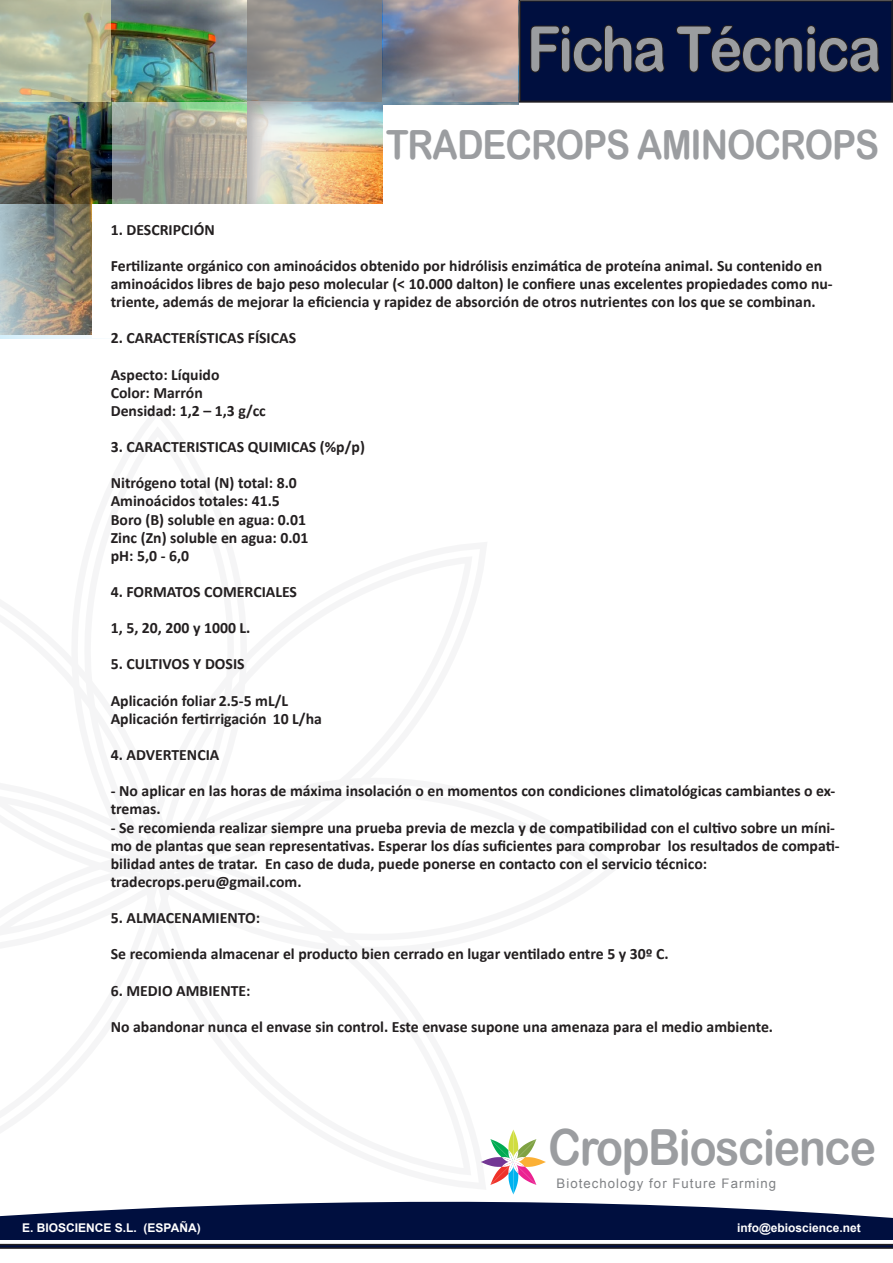
<style>
.page{position:relative;width:893px;height:1263px;background:#fff}
.page>*{position:absolute;margin:0;border:0;box-sizing:border-box;transform-origin:0 0}
.t1{font:61.95px "Arial Rounded MT Bold";letter-spacing:-.03em;color:#9b9da0;scale:.89 1}
.t2{font:49.8px "Arial Rounded MT Bold";letter-spacing:-.03em;color:#9b9da0;scale:.89 1}
.t3{font:40.2px "Arial Rounded MT Bold";letter-spacing:-.03em;color:#9b9da0;scale:.89 1}
.t4{font:700 15.75px "Calibri";color:#231f20}
._12pt_Paragraph_Plai{font:13.2px "Arial";letter-spacing:.08em;color:#808285}
.t5{font:700 12px "Arial";color:#fff}
</style>
<div class="page">
<img style="left:0;top:0;width:519px;height:204px">
<svg style="left:0;top:1194px;width:893px;height:46px;fill:#000f3f"></svg>
<svg style="left:490px;top:1129px;width:56px;height:65px"></svg>
<svg style="left:0;top:1244px;width:893px;height:5px;background:#1c2033"></svg>
<div style="left:0;top:0;width:143px;height:103px;background:#231f20;opacity:.16"></div>
<svg style="left:248px;top:0;width:134px;height:101px;background:#818991"></svg>
<div style="left:383px;top:0;width:136px;height:103px;background:#231f20;opacity:.14"></div>
<svg style="left:112px;top:102px;width:134px;height:102px;background:#9ea295"></svg>
<div style="left:248px;top:101px;width:136px;height:104px;background:#231f20;opacity:.41"></div>
<img style="left:0;top:204px;width:99px;height:135px">
<div style="left:92px;top:205px;width:561px;height:133px;background:#fff"></div>
<div style="left:383px;top:105px;width:510px;height:133px;background:#fff"></div>
<svg style="left:519px;top:0;width:374px;height:102px;background:#05113b"></svg>
<p class="t1" style="left:527px;top:12px;width:399px">Ficha Técnica</p>
<p class="t3" style="left:386px;top:121px;width:555px">TRADECROPS AMINOCROPS</p>
<p class="t4" style="left:111px;top:219px;width:106px">1. DESCRIPCIÓN</p>
<p class="t4" style="left:111px;top:256px;width:713px">Fertilizante orgánico con aminoácidos obtenido por hidrólisis enzimática de proteína animal. Su contenido en</p>
<p class="t4" style="left:111px;top:292px;width:706px">triente, además de mejorar la eficiencia y rapidez de absorción de otros nutrientes con los que se combinan.</p>
<p class="t4" style="left:111px;top:274px;width:723px">aminoácidos libres de bajo peso molecular (&lt; 10.000 dalton) le confiere unas excelentes propiedades como nu-</p>
<p class="t4" style="left:111px;top:328px;width:187px">2. CARACTERÍSTICAS FÍSICAS</p>
<p class="t4" style="left:111px;top:364px;width:110px">Aspecto: Líquido</p>
<p class="t4" style="left:111px;top:382px;width:94px">Color: Marrón</p>
<p class="t4" style="left:111px;top:401px;width:157px">Densidad: 1,2 – 1,3 /g cc</p>
<p class="t4" style="left:111px;top:437px;width:256px">3. CARACTERISTICAS QUIMICAS %( (p/p</p>
<p class="t4" style="left:111px;top:473px;width:188px">Nitrógeno total N( ) total: 8.0</p>
<p class="t4" style="left:111px;top:491px;width:171px">Aminoácidos totales: 41.5</p>
<p class="t4" style="left:111px;top:509px;width:197px">Boro B( ) soluble en agua: 0.01</p>
<p class="t4" style="left:111px;top:527px;width:199px">Zinc (Zn) soluble en agua: 0.01</p>
<p class="t4" style="left:111px;top:545px;width:80px">pH: 5,0 - 6,0</p>
<p class="t4" style="left:111px;top:582px;width:188px">4. FORMATOS COMERCIALES</p>
<p class="t4" style="left:111px;top:618px;width:141px">1, 5, 20, 200 y 1000 .L</p>
<p class="t4" style="left:111px;top:654px;width:135px">5. CULTIVOS Y DOSIS</p>
<p class="t4" style="left:111px;top:690px;width:179px">Aplicación foliar 2.5-5 mL L/</p>
<p class="t4" style="left:111px;top:708px;width:213px">Aplicación fertirrigación 10 /L ha</p>
<p class="t4" style="left:111px;top:745px;width:110px">4. ADVERTENCIA</p>
<p class="t4" style="left:111px;top:781px;width:726px">- No aplicar en las horas de máxima insolación o en momentos con condiciones climatológicas cambiantes o ex-</p>
<p class="t4" style="left:111px;top:799px;width:51px">tremas.</p>
<p class="t4" style="left:111px;top:817px;width:726px">- Se recomienda realizar siempre una prueba previa de mezcla y de compatibilidad con el cultivo sobre un míni-</p>
<p class="t4" style="left:111px;top:835px;width:551px">mo de plantas que sean representativas. Esperar los días suficientes para comprobar</p>
<p class="t4" style="left:668px;top:835px;width:173px">los resultados de compati-</p>
<p class="t4" style="left:111px;top:853px;width:149px">bilidad antes de tratar.</p>
<p class="t4" style="left:265px;top:853px;width:444px">En caso de duda, puede ponerse en contacto con el servicio técnico:</p>
<p class="t4" style="left:111px;top:871px;width:192px">tradecrops.peru@gmail.com.</p>
<p class="t4" style="left:111px;top:908px;width:151px">5. ALMACENAMIENTO:</p>
<p class="t4" style="left:111px;top:944px;width:560px">Se recomienda almacenar el producto bien cerrado en lugar ventilado entre y5 3 0 . Cº</p>
<p class="t4" style="left:111px;top:980px;width:141px">6. MEDIO AMBIENTE:</p>
<p class="t4" style="left:111px;top:1016px;width:664px">No abandonar nunca el envase sin control. Este envase supone una amenaza para el medio ambiente.</p>
<p class="t5" style="left:22px;top:1220px;width:116px">E. BIOSCIENCE S L. .</p>
<p class="t5" style="left:144px;top:1220px;width:59px">(ESPAÑA)</p>
<p class="t2" style="left:548px;top:1118px;width:370px">CropBioscience</p>
<p class="_12pt_Paragraph_Plai" style="left:557px;top:1175px;width:221px">Biotechology for Future Farming</p>
<p class="t5" style="left:737px;top:1220px;width:125px">info@ebioscience.net</p>
</div>
